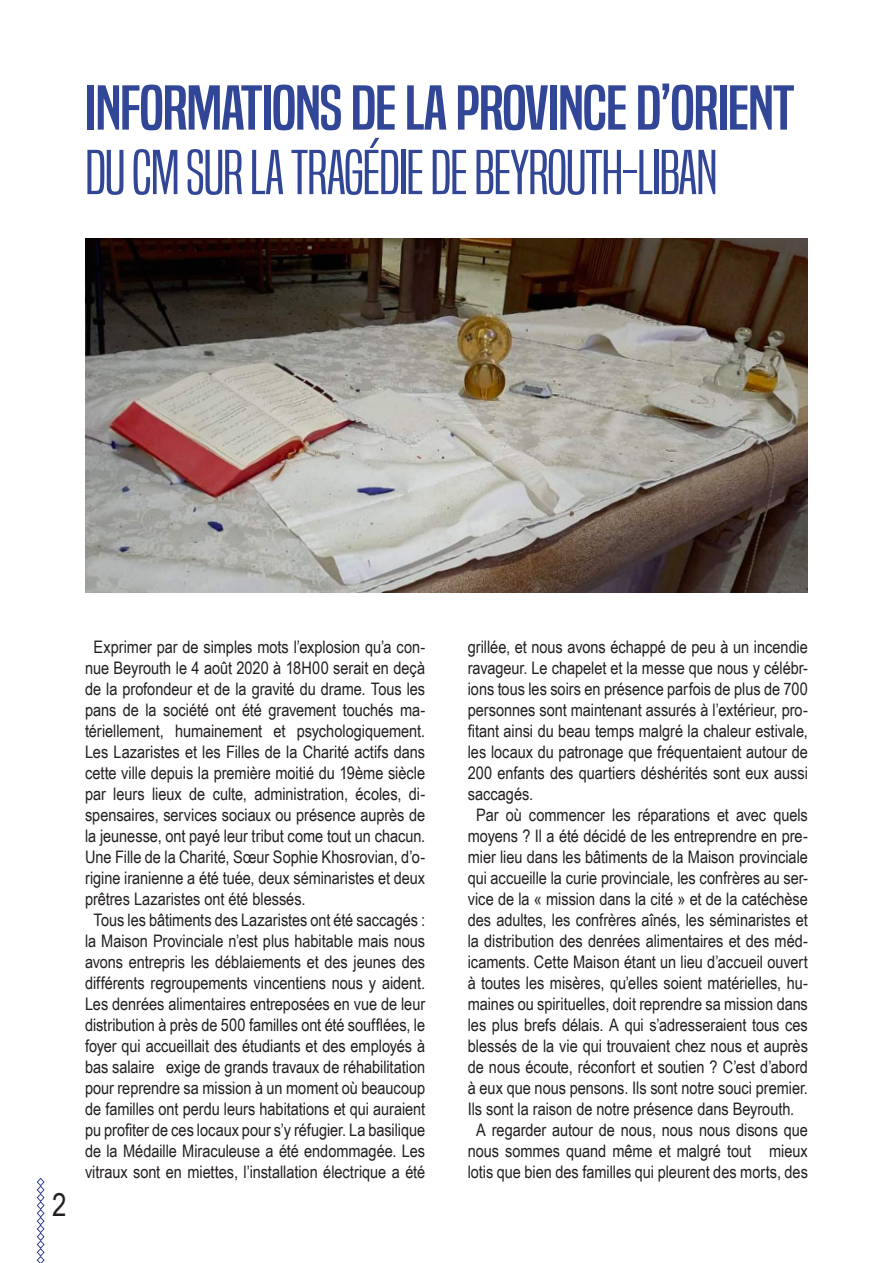
<style>
.page{position:relative;width:893px;height:1263px;background:#fff}
.page>*{position:absolute;margin:0;border:0;box-sizing:border-box;transform-origin:0 0}
.t1{font:58.5px "Built Titling Lt";letter-spacing:-.02em;color:#314697;scale:1.27 1}
.t2{font:58.5px "Built Titling Rg";letter-spacing:-.02em;color:#314697;scale:1.27 1}
.t3{font:31.5px "Arial Narrow";color:#231f20}
.t4{font:17.25px "Arial Narrow";letter-spacing:-.005em;color:#231f20}
</style>
<div class="page">
<svg style="left:36px;top:1177px;width:9px;height:86px"></svg>
<img style="left:85px;top:238px;width:723px;height:354px">
<h1 class="t2" style="left:85px;top:73px;width:560px">INFORMATIONS DE LA PROVINCE D’ORIENT</h1>
<h1 class="t1" style="left:85px;top:138px;width:500px">DU CM SUR LA TRAGÉDIE DE BEYROUTH-LIBAN</h1>
<h2 class="t3" style="left:52px;top:1181px;width:16px">2</h2>
<p class="t4" style="left:94px;top:634px;width:333px">Exprimer par de simples mots l’explosion qu’a con-</p>
<p class="t4" style="left:85px;top:655px;width:342px">nue Beyrouth le 4 août 2020 à 18H00 serait en deçà</p>
<p class="t4" style="left:85px;top:676px;width:342px">de la profondeur et de la gravité du drame. Tous les</p>
<p class="t4" style="left:85px;top:697px;width:342px">pans de la société ont été gravement touchés ma-</p>
<p class="t4" style="left:85px;top:718px;width:342px">tériellement, humainement et psychologiquement.</p>
<p class="t4" style="left:85px;top:739px;width:342px">Les Lazaristes et les Filles de la Charité actifs dans</p>
<p class="t4" style="left:85px;top:760px;width:342px">cette ville depuis la première moitié du 19ème siècle</p>
<p class="t4" style="left:85px;top:781px;width:342px">par leurs lieux de culte, administration, écoles, di-</p>
<p class="t4" style="left:85px;top:802px;width:342px">spensaires, services sociaux ou présence auprès de</p>
<p class="t4" style="left:85px;top:823px;width:342px">la jeunesse, ont payé leur tribut come tout un chacun.</p>
<p class="t4" style="left:85px;top:844px;width:342px">Une Fille de la Charité, Sœur Sophie Khosrovian, d’o-</p>
<p class="t4" style="left:85px;top:865px;width:342px">rigine iranienne a été tuée, deux séminaristes et deux</p>
<p class="t4" style="left:85px;top:886px;width:222px">prêtres Lazaristes ont été blessés.</p>
<p class="t4" style="left:94px;top:907px;width:333px">Tous les bâtiments des Lazaristes ont été saccagés :</p>
<p class="t4" style="left:85px;top:928px;width:342px">la Maison Provinciale n’est plus habitable mais nous</p>
<p class="t4" style="left:85px;top:949px;width:342px">avons entrepris les déblaiements et des jeunes des</p>
<p class="t4" style="left:85px;top:970px;width:342px">différents regroupements vincentiens nous y aident.</p>
<p class="t4" style="left:85px;top:991px;width:342px">Les denrées alimentaires entreposées en vue de leur</p>
<p class="t4" style="left:85px;top:1012px;width:342px">distribution à près de 500 familles ont été soufflées, le</p>
<p class="t4" style="left:85px;top:1033px;width:342px">foyer qui accueillait des étudiants et des employés à</p>
<p class="t4" style="left:85px;top:1054px;width:342px">bas salaire exige de grands travaux de réhabilitation</p>
<p class="t4" style="left:85px;top:1075px;width:342px">pour reprendre sa mission à un moment où beaucoup</p>
<p class="t4" style="left:85px;top:1096px;width:342px">de familles ont perdu leurs habitations et qui auraient</p>
<p class="t4" style="left:85px;top:1117px;width:342px">pu profiter de ces locaux pour s’y réfugier. La basilique</p>
<p class="t4" style="left:85px;top:1138px;width:342px">de la Médaille Miraculeuse a été endommagée. Les</p>
<p class="t4" style="left:85px;top:1159px;width:342px">vitraux sont en miettes, l’installation électrique a été</p>
<p class="t4" style="left:468px;top:634px;width:342px">grillée, et nous avons échappé de peu à un incendie</p>
<p class="t4" style="left:468px;top:655px;width:342px">ravageur. Le chapelet et la messe que nous y célébr-</p>
<p class="t4" style="left:468px;top:676px;width:342px">ions tous les soirs en présence parfois de plus de 700</p>
<p class="t4" style="left:468px;top:697px;width:342px">personnes sont maintenant assurés à l’extérieur, pro-</p>
<p class="t4" style="left:468px;top:718px;width:342px">fitant ainsi du beau temps malgré la chaleur estivale,</p>
<p class="t4" style="left:468px;top:739px;width:342px">les locaux du patronage que fréquentaient autour de</p>
<p class="t4" style="left:468px;top:760px;width:342px">200 enfants des quartiers déshérités sont eux aussi</p>
<p class="t4" style="left:468px;top:781px;width:67px">saccagés.</p>
<p class="t4" style="left:476px;top:802px;width:333px">Par où commencer les réparations et avec quels</p>
<p class="t4" style="left:468px;top:823px;width:342px">moyens ? Il a été décidé de les entreprendre en pre-</p>
<p class="t4" style="left:468px;top:844px;width:342px">mier lieu dans les bâtiments de la Maison provinciale</p>
<p class="t4" style="left:468px;top:865px;width:342px">qui accueille la curie provinciale, les confrères au ser-</p>
<p class="t4" style="left:468px;top:886px;width:342px">vice de la « mission dans la cité » et de la catéchèse</p>
<p class="t4" style="left:468px;top:907px;width:342px">des adultes, les confrères aînés, les séminaristes et</p>
<p class="t4" style="left:468px;top:928px;width:342px">la distribution des denrées alimentaires et des méd-</p>
<p class="t4" style="left:468px;top:949px;width:342px">icaments. Cette Maison étant un lieu d’accueil ouvert</p>
<p class="t4" style="left:468px;top:970px;width:342px">à toutes les misères, qu’elles soient matérielles, hu-</p>
<p class="t4" style="left:468px;top:991px;width:342px">maines ou spirituelles, doit reprendre sa mission dans</p>
<p class="t4" style="left:468px;top:1012px;width:342px">les plus brefs délais. A qui s’adresseraient tous ces</p>
<p class="t4" style="left:468px;top:1033px;width:342px">blessés de la vie qui trouvaient chez nous et auprès</p>
<p class="t4" style="left:468px;top:1054px;width:342px">de nous écoute, réconfort et soutien ? C’est d’abord</p>
<p class="t4" style="left:468px;top:1075px;width:342px">à eux que nous pensons. Ils sont notre souci premier.</p>
<p class="t4" style="left:468px;top:1096px;width:328px">Ils sont la raison de notre présence dans Beyrouth.</p>
<p class="t4" style="left:476px;top:1117px;width:333px">A regarder autour de nous, nous nous disons que</p>
<p class="t4" style="left:468px;top:1138px;width:342px">nous sommes quand même et malgré tout mieux</p>
<p class="t4" style="left:468px;top:1159px;width:342px">lotis que bien des familles qui pleurent des morts, des</p>
</div>
